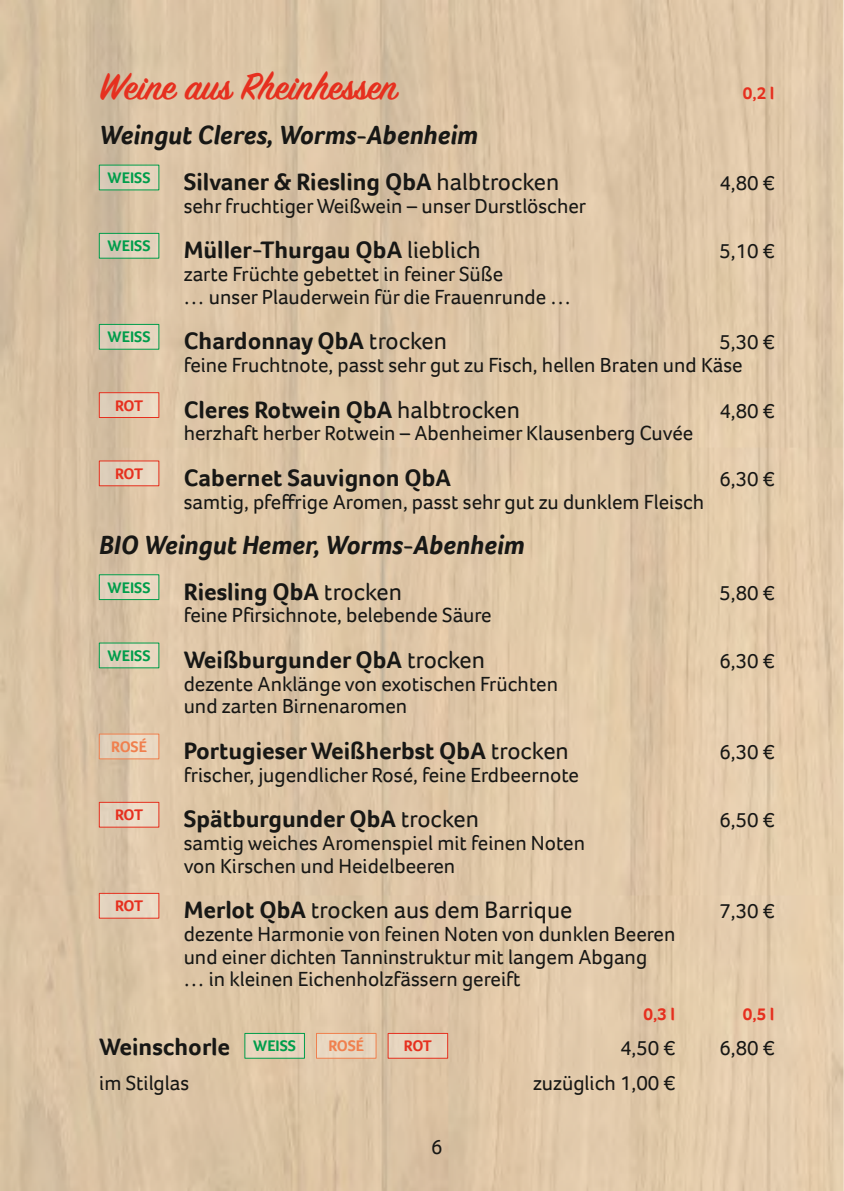
<style>
.page{position:relative;width:844px;height:1191px;background:#fff}
.page>*{position:absolute;margin:0;border:0;box-sizing:border-box;transform-origin:0 0}
.t1{font:600 42px "Sign Painter House Script";color:#e6301f}
.t2{font:italic 700 27.12px "Foco";color:#171715}
.t3{font:700 24.5px "Foco";color:#171715}
.t4{font:24.5px "Foco";color:#171715}
.t5{font:21px/22.8px "Foco";color:#171715}
.t6{font:700 17.5px "Foco";color:#e6301f}
.t7{font:700 15.75px "Foco";color:#009d4b}
.t8{font:700 15.75px "Foco";letter-spacing:-.035em;color:#e6301f}
.t9{font:700 15.75px "Foco";letter-spacing:-.01em;color:#f0804e}
.s1{font-weight:400}
.s2{font-weight:700}
</style>
<div class="page">
<img style="left:0;top:0;width:843px;height:1191px">
<hr style="left:843px;top:0;width:1px;height:1191px;background:#eddabc">
<div style="left:99px;top:392px;width:60px;height:26px;background:#e2d3bb;border:1px solid #e6301f"></div>
<div style="left:99px;top:733px;width:60px;height:26px;background:#e2d2be;border:1px solid #f0804e"></div>
<div style="left:99px;top:574px;width:60px;height:26px;background:#fff;border:1px solid #009d4b;opacity:.29"></div>
<div style="left:99px;top:642px;width:60px;height:26px;background:#fff;opacity:.29"></div>
<div style="left:99px;top:165px;width:60px;height:25px;background:#fff;opacity:.29"></div>
<div style="left:99px;top:233px;width:60px;height:25px;background:#fff;border:1px solid #009d4b;opacity:.29"></div>
<div style="left:99px;top:324px;width:60px;height:25px;background:#fff;border:1px solid #009d4b;opacity:.29"></div>
<div style="left:99px;top:802px;width:60px;height:25px;background:#e8d8c2;border:1px solid #e6301f"></div>
<div style="left:99px;top:893px;width:60px;height:25px;background:#e6d6c0;border:1px solid #e6301f"></div>
<div style="left:387px;top:1033px;width:61px;height:25px;background:#e6d4be;border:1px solid #e6301f"></div>
<div style="left:316px;top:1033px;width:60px;height:25px;background:#e8d7c0;border:1px solid #f0804e"></div>
<div style="left:244px;top:1033px;width:61px;height:25px;background:#e6d4bd;border:1px solid #009d4b"></div>
<div style="left:99px;top:460px;width:60px;height:26px;background:#e4d3be;border:1px solid #e6301f"></div>
<h1 class="t1" style="left:99px;top:69px;width:299px">Weine aus Rheinhessen</h1>
<p class="t6" style="left:742px;top:86px;width:33px">0,2 l</p>
<p class="t2" style="left:99px;top:125px;width:380px">Weingut Cleres, Worms-Abenheim</p>
<p class="t3" style="left:184px;top:172px;width:377px">Silvaner &amp; Riesling QbA <span class="s1">halbtrocken</span></p>
<p class="t5" style="left:719px;top:174px;width:57px">4,80 €</p>
<p class="t5" style="left:184px;top:197px;width:404px">sehr fruchtiger Weißwein – unser Durstlöscher</p>
<p class="t3" style="left:184px;top:241px;width:298px">Müller-Thurgau QbA <span class="s1">lieblich</span></p>
<p class="t5" style="left:719px;top:242px;width:57px">5,10 €</p>
<p class="t5" style="left:184px;top:265px;width:389px">zarte Früchte gebettet in feiner Süße<br>… unser Plauderwein für die Frauenrunde …</p>
<p class="t3" style="left:184px;top:332px;width:265px">Chardonnay QbA <span class="s1">trocken</span></p>
<p class="t7" style="left:108px;top:172px;width:44px">WEISS</p>
<p class="t7" style="left:108px;top:240px;width:44px">WEISS</p>
<p class="t7" style="left:108px;top:331px;width:44px">WEISS</p>
<p class="t5" style="left:184px;top:333px;width:592px;text-indent:535px">5,30 € feine Fruchtnote, passt sehr gut zu Fisch, hellen Braten und Käse</p>
<p class="t3" style="left:184px;top:400px;width:338px">Cleres Rotwein QbA <span class="s1">halbtrocken</span></p>
<p class="t5" style="left:719px;top:402px;width:57px">4,80 €</p>
<p class="t5" style="left:184px;top:424px;width:511px">herzhaft herber Rotwein – Abenheimer Klausenberg Cuvée</p>
<p class="t3" style="left:184px;top:468px;width:269px">Cabernet Sauvignon QbA</p>
<p class="t5" style="left:719px;top:470px;width:57px">6,30 €</p>
<p class="t5" style="left:184px;top:493px;width:522px">samtig, pfeffrige Aromen, passt sehr gut zu dunklem Fleisch</p>
<p class="t2" style="left:99px;top:535px;width:426px">BIO Weingut Hemer, Worms-Abenheim</p>
<p class="t3" style="left:184px;top:582px;width:220px">Riesling QbA <span class="s1">trocken</span></p>
<p class="t5" style="left:719px;top:584px;width:57px">5,80 €</p>
<p class="t5" style="left:184px;top:606px;width:309px">feine Pfirsichnote, belebende Säure</p>
<p class="t3" style="left:184px;top:650px;width:303px">Weißburgunder QbA <span class="s1">trocken</span></p>
<p class="t5" style="left:719px;top:652px;width:57px">6,30 €</p>
<p class="t5" style="left:184px;top:675px;width:376px">dezente Anklänge von exotischen Früchten und zarten Birnenaromen</p>
<p class="t3" style="left:184px;top:741px;width:386px">Portugieser Weißherbst QbA <span class="s1">trocken</span></p>
<p class="t5" style="left:719px;top:743px;width:57px">6,30 €</p>
<p class="t5" style="left:184px;top:766px;width:397px">frischer, jugendlicher Rosé, feine Erdbeernote</p>
<p class="t3" style="left:184px;top:809px;width:297px">Spätburgunder QbA <span class="s1">trocken</span></p>
<p class="t5" style="left:719px;top:811px;width:57px">6,50 €</p>
<p class="t5" style="left:184px;top:834px;width:403px">samtig weiches Aromenspiel mit feinen Noten von Kirschen und Heidelbeeren</p>
<p class="t4" style="left:184px;top:900px;width:390px"><span class="s2">Merlot QbA</span> trocken aus dem Barrique</p>
<p class="t5" style="left:719px;top:902px;width:57px">7,30 €</p>
<p class="t5" style="left:184px;top:925px;width:493px">dezente Harmonie von feinen Noten von dunklen Beeren und einer dichten Tanninstruktur mit langem Abgang<br>… in kleinen Eichenholzfässern gereift</p>
<p class="t6" style="left:643px;top:1007px;width:33px">0,3 l</p>
<p class="t6" style="left:742px;top:1007px;width:33px">0,5 l</p>
<p class="t3" style="left:99px;top:1037px;width:132px">Weinschorle</p>
<p class="t5" style="left:620px;top:1039px;width:57px">4,50 €</p>
<p class="t5" style="left:719px;top:1039px;width:57px">6,80 €</p>
<p class="t5" style="left:99px;top:1074px;width:91px">im Stilglas</p>
<p class="t5" style="left:533px;top:1074px;width:143px">zuzüglich 1,00 €</p>
<p class="t8" style="left:115px;top:399px;width:29px">ROT</p>
<p class="t8" style="left:115px;top:468px;width:29px">ROT</p>
<p class="t7" style="left:108px;top:581px;width:44px">WEISS</p>
<p class="t7" style="left:108px;top:650px;width:44px">WEISS</p>
<p class="t9" style="left:111px;top:741px;width:37px">ROSÉ</p>
<p class="t8" style="left:115px;top:809px;width:29px">ROT</p>
<p class="t8" style="left:115px;top:900px;width:29px">ROT</p>
<p class="t7" style="left:253px;top:1040px;width:44px">WEISS</p>
<p class="t9" style="left:328px;top:1040px;width:37px">ROSÉ</p>
<p class="t8" style="left:404px;top:1040px;width:29px">ROT</p>
<p class="t5" style="left:431px;top:1138px;width:13px">6</p>
</div>
